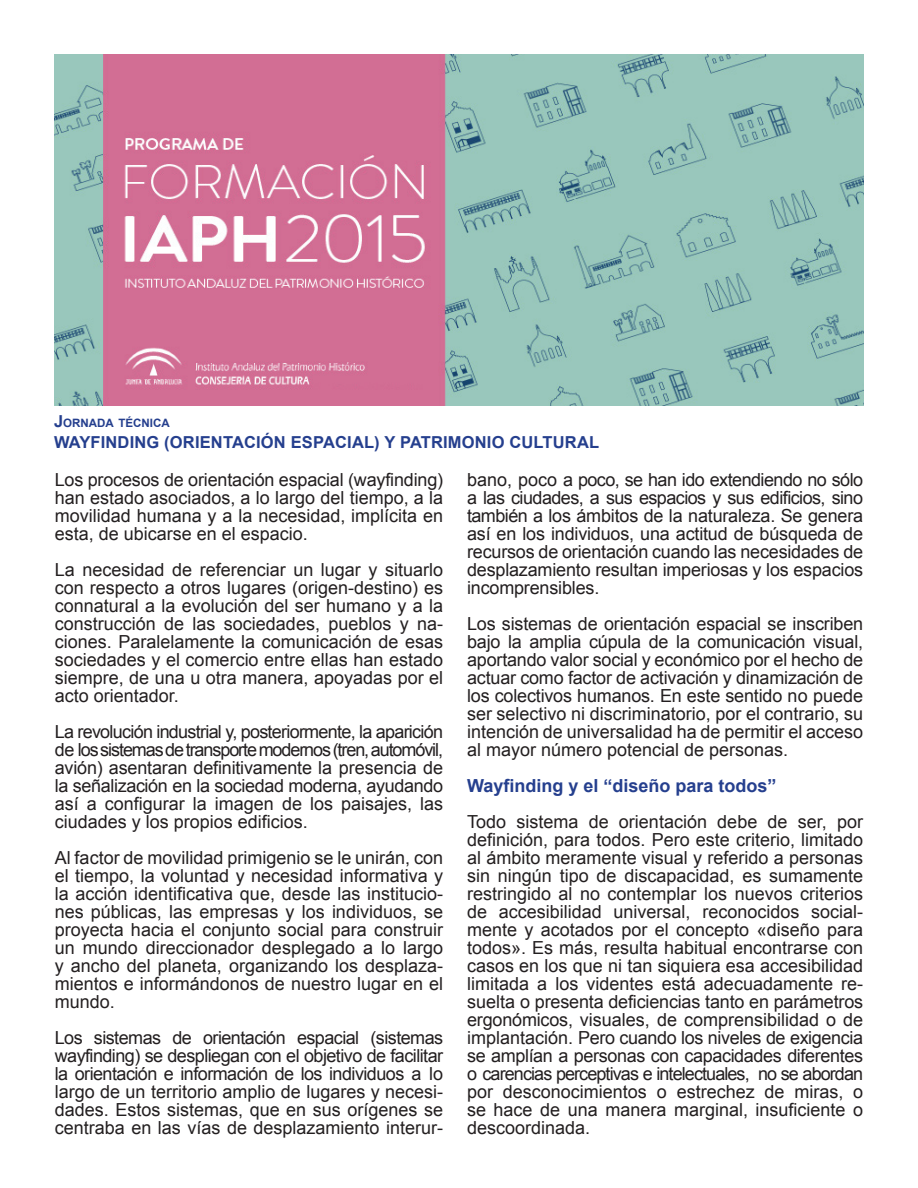
<style>
.page{position:relative;width:918px;height:1188px;background:#fff}
.page>*{position:absolute;margin:0;border:0;box-sizing:border-box;transform-origin:0 0}
.t1{font:18px/18px "Arial";color:#231f20;text-align:justify}
.t2{font:700 18px "Arial";color:#253f8e}
.t3{font:700 16.5px "Arial";letter-spacing:.01em;color:#253f8e}
.t4{font:700 11.55px "Arial";color:#253f8e}
.s1{font-size:16.5px}
</style>
<div class="page">
<img style="left:54px;top:54px;width:809px;height:352px">
<p class="t4" style="left:54px;top:416px;width:117px"><span class="s1">J</span>ORNADA TÉCNICA</p>
<p class="t3" style="left:54px;top:432px;width:547px">WAYFINDING (ORIENTACIÓN ESPACIAL) Y PATRIMONIO CULTURAL</p>
<p class="t1" style="left:55px;top:471px;width:390px">Los procesos de orientación espacial (wayfinding) han estado asociados, a lo largo del tiempo, a la movilidad humana y a la necesidad, implícita en esta, de ubicarse en el espacio.</p>
<p class="t1" style="left:55px;top:561px;width:390px">La necesidad de referenciar un lugar y situarlo con respecto a otros lugares (origen-destino) es connatural a la evolución del ser humano y a la construcción de las sociedades, pueblos y na&shy;ciones. Paralelamente la comunicación de esas sociedades y el comercio entre ellas han estado siempre, de una u otra manera, apoyadas por el acto orientador.</p>
<p class="t1" style="left:55px;top:723px;width:390px">La revolución industrial y, posteriormente, la aparición de los sistemas de transporte modernos (tren, automóvil, avión) asentaran definitivamente la presencia de la señalización en la sociedad moderna, ayudando así a configurar la imagen de los paisajes, las ciudades y los propios edificios.</p>
<p class="t1" style="left:55px;top:849px;width:390px">Al factor de movilidad primigenio se le unirán, con el tiempo, la voluntad y necesidad informativa y la acción identificativa que, desde las institucio&shy;nes públicas, las empresas y los individuos, se proyecta hacia el conjunto social para construir un mundo direccionador desplegado a lo largo y ancho del planeta, organizando los desplaza&shy;mientos e informándonos de nuestro lugar en el mundo.</p>
<p class="t1" style="left:55px;top:1029px;width:390px">Los sistemas de orientación espacial (sistemas wayfinding) se despliegan con el objetivo de facilitar la orientación e información de los individuos a lo largo de un territorio amplio de lugares y necesi&shy;dades. Estos sistemas, que en sus orígenes se centraba en las vías de desplazamiento interur-</p>
<p class="t1" style="left:467px;top:471px;width:398px">bano, poco a poco, se han ido extendiendo no sólo a las ciudades, a sus espacios y sus edificios, sino también a los ámbitos de la naturaleza. Se genera así en los individuos, una actitud de búsqueda de recursos de orientación cuando las necesidades de desplazamiento resultan imperiosas y los espacios incomprensibles.</p>
<p class="t1" style="left:467px;top:615px;width:398px">Los sistemas de orientación espacial se inscriben bajo la amplia cúpula de la comunicación visual, aportando valor social y económico por el hecho de actuar como factor de activación y dinamización de los colectivos humanos. En este sentido no puede ser selectivo ni discriminatorio, por el contrario, su intención de universalidad ha de permitir el acceso al mayor número potencial de personas.</p>
<p class="t2" style="left:467px;top:774px;width:311px">WAYFINDING Y EL “DISEÑO PARA TODOS”</p>
<p class="t1" style="left:467px;top:813px;width:398px">Todo sistema de orientación debe de ser, por definición, para todos. Pero este criterio, limitado al ámbito meramente visual y referido a personas sin ningún tipo de discapacidad, es sumamente restringido al no contemplar los nuevos criterios de accesibilidad universal, reconocidos social&shy;mente y acotados por el concepto «diseño para todos». Es más, resulta habitual encontrarse con casos en los que ni tan siquiera esa accesibilidad limitada a los videntes está adecuadamente re&shy;suelta o presenta deficiencias tanto en parámetros ergonómicos, visuales, de comprensibilidad o de implantación. Pero cuando los niveles de exigencia se amplían a personas con capacidades diferentes o carencias perceptivas e intelectuales, no se abordan por desconocimientos o estrechez de miras, o se hace de una manera marginal, insuficiente o descoordinada.</p>
</div>
